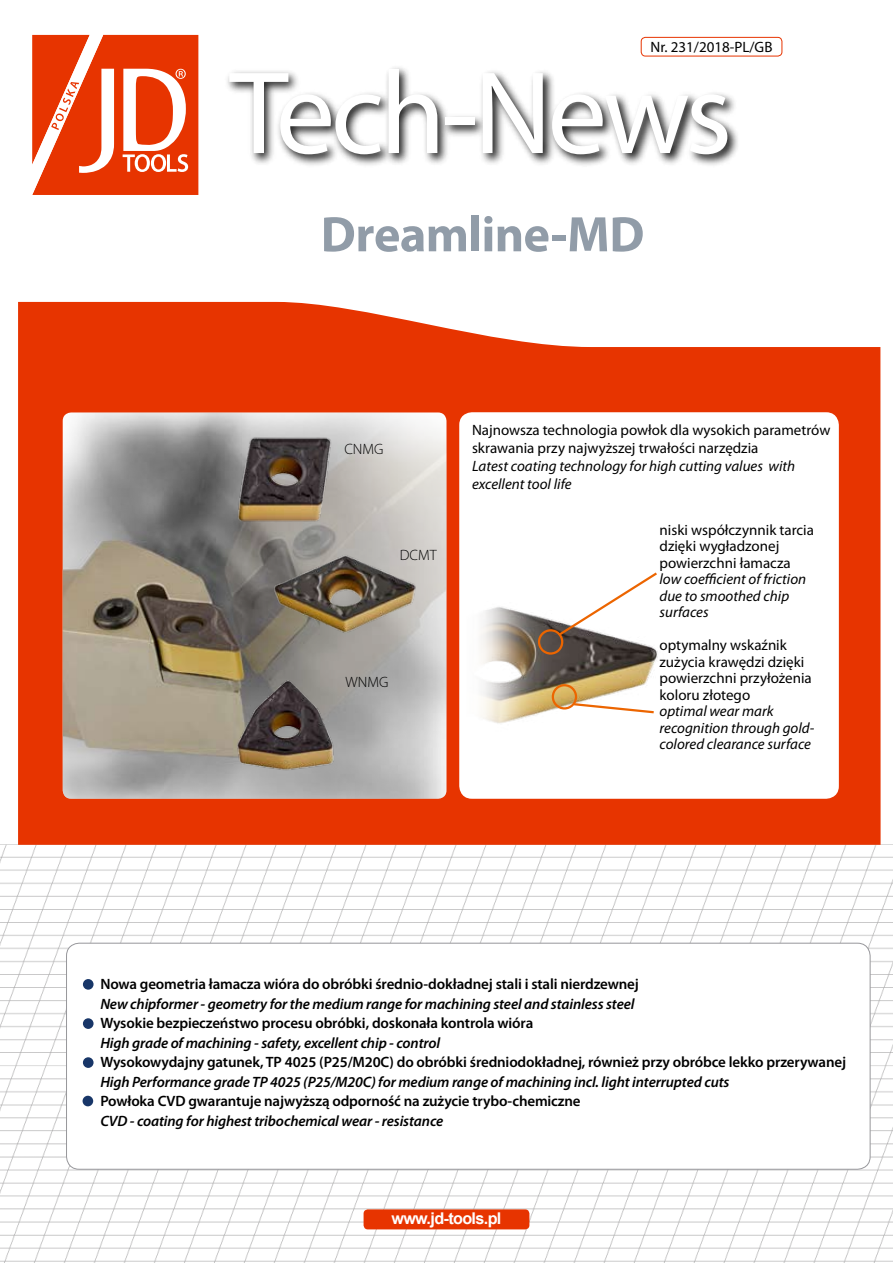
<style>
.page{position:relative;width:893px;height:1263px;background:#fff}
.page>*{position:absolute;margin:0;border:0;box-sizing:border-box;transform-origin:0 0}
.t1{font:118.5px "Myriad Pro";letter-spacing:-.035em;color:#fff}
.t2{font:700 50.25px "Myriad Pro";letter-spacing:-.015em;color:#919ca8}
.t3{font:700 16.2px "Arial";letter-spacing:-.04em;color:#fff}
.t4{font:600 15px "Myriad Pro";letter-spacing:-.01em;color:#000}
.t5{font:italic 600 15px "Myriad Pro";letter-spacing:-.01em;color:#000}
.t6{font:15px/16.5px "Myriad Pro";color:#000}
.t7{font:italic 15px/16.5px "Myriad Pro";color:#000}
.t8{font:300 15px "Myriad Pro";color:#000}
</style>
<div class="page">
<img style="left:0;top:844px;width:893px;height:419px">
<svg style="left:18px;top:302px;width:863px;height:543px;background:#e94c1e"></svg>
<div style="left:364px;top:1209px;width:165px;height:20px;background:#e73400;border-radius:4px"></div>
<div style="left:67px;top:943px;width:803px;height:226px;background:#fff;border-radius:13px"></div>
<div style="left:66px;top:943px;width:804px;height:226px;border:1px solid #97979b;border-radius:13px"></div>
<div style="left:83px;top:979px;width:11px;height:11px;background:#183668;border-radius:50%"></div>
<div style="left:83px;top:1018px;width:11px;height:11px;background:#183668;border-radius:50%"></div>
<div style="left:83px;top:1057px;width:11px;height:11px;background:#183668;border-radius:50%"></div>
<div style="left:83px;top:1096px;width:10px;height:10px;background:#183668;border-radius:50%"></div>
<div style="left:641px;top:37px;width:141px;height:19px;border:1px solid #e73400;border-radius:4px"></div>
<div style="left:224px;top:64px;width:517px;height:104px;background:#000;opacity:.91"></div>
<svg style="left:32px;top:35px;width:166px;height:160px"></svg>
<img style="left:63px;top:412px;width:383px;height:387px;border-radius:9px">
<img style="left:268px;top:550px;width:150px;height:88px">
<img style="left:234px;top:677px;width:105px;height:97px">
<img style="left:234px;top:435px;width:101px;height:88px">
<div style="left:459px;top:412px;width:380px;height:387px;background:#fff;border-radius:13px"></div>
<img style="left:459px;top:524px;width:247px;height:275px">
<div style="left:538px;top:629px;width:25px;height:26px;border:2px solid #ec6500;border-radius:50%"></div>
<svg style="left:556px;top:570px;width:103px;height:68px"></svg>
<div style="left:552px;top:684px;width:25px;height:25px;border:2px solid #ec6500;border-radius:50%"></div>
<svg style="left:572px;top:702px;width:84px;height:13px"></svg>
<p class="t6" style="left:650px;top:39px;width:124px">Nr. 231/2018-PL/GB</p>
<h1 class="t1" style="left:229px;top:40px;width:504px">Tech-News</h1>
<h2 class="t2" style="left:321px;top:202px;width:325px">Dreamline-MD</h2>
<p class="t8" style="left:344px;top:439px;width:40px">CNMG</p>
<p class="t8" style="left:400px;top:546px;width:38px">DCMT</p>
<p class="t8" style="left:345px;top:673px;width:44px">WNMG</p>
<p class="t6" style="left:472px;top:421px;width:360px;line-height:18px">Najnowsza technologia powłok dla wysokich parametrów skrawania przy najwyższej trwałości narzędzia</p>
<p class="t7" style="left:472px;top:457px;width:325px;line-height:18px">Latest coating technology for high cutting values with excellent tool life</p>
<p class="t6" style="left:659px;top:521px;width:156px">niski współczynnik tarcia dzięki wygładzonej powierzchni łamacza</p>
<p class="t7" style="left:659px;top:571px;width:148px">low coefficient of friction due to smoothed chip surfaces</p>
<p class="t6" style="left:659px;top:637px;width:154px">optymalny wskaźnik zużycia krawędzi dzięki powierzchni przyłożenia koloru złotego</p>
<p class="t7" style="left:659px;top:703px;width:156px">optimal wear mark recognition through gold&shy;colored clearance surface</p>
<p class="t4" style="left:100px;top:975px;width:540px">Nowa geometria łamacza wióra do obróbki średnio-dokładnej stali i stali nierdzewnej</p>
<p class="t5" style="left:100px;top:994px;width:536px">New chipformer - geometry for the medium range for machining steel and stainless steel</p>
<p class="t4" style="left:100px;top:1014px;width:434px">Wysokie bezpieczeństwo procesu obróbki, doskonała kontrola wióra</p>
<p class="t5" style="left:100px;top:1033px;width:341px">High grade of machining - safety, excellent chip - control</p>
<p class="t4" style="left:100px;top:1053px;width:747px">Wysokowydajny gatunek, TP 4025 (P25/M20C) do obróbki średniodokładnej, również przy obróbce lekko przerywanej</p>
<p class="t5" style="left:100px;top:1072px;width:631px">High Performance grade TP 4025 (P25/M20C) for medium range of machining incl. light interrupted cuts</p>
<p class="t4" style="left:100px;top:1092px;width:482px">Powłoka CVD gwarantuje najwyższą odporność na zużycie trybo-chemiczne</p>
<p class="t5" style="left:100px;top:1111px;width:344px">CVD - coating for highest tribochemical wear - resistance</p>
<p class="t3" style="left:391px;top:1207px;width:112px">www.jd-tools.pl</p>
</div>
